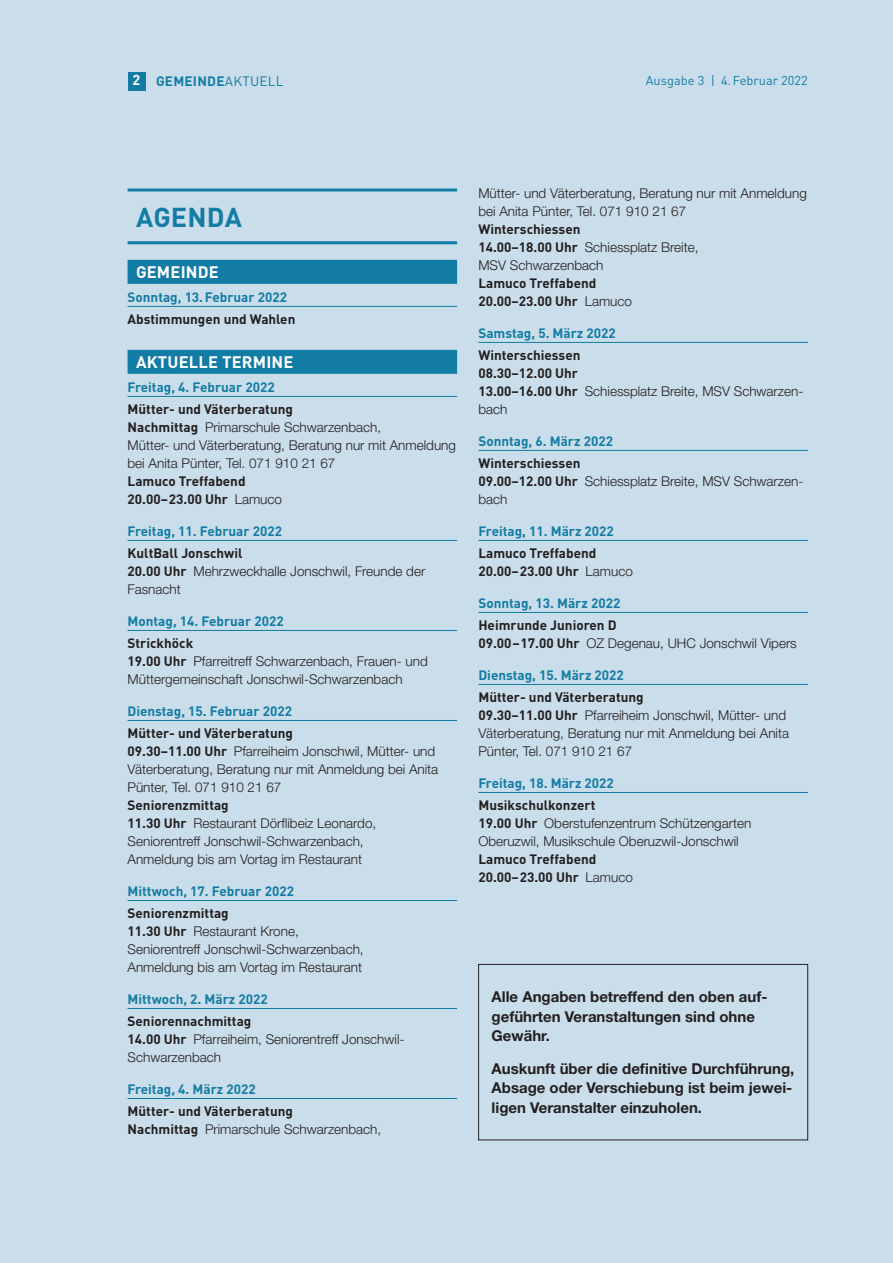
<style>
.page{position:relative;width:893px;height:1263px;background:#caddea}
.page>*{position:absolute;margin:0;border:0;box-sizing:border-box;transform-origin:0 0}
.t1{font:700 27px "DIN Pro";letter-spacing:.01em;color:#137ca4}
.t2{font:700 16.5px "DIN Pro";letter-spacing:.01em;color:#fff}
.t3{font:700 15px/19.5px "Helvetica Neue LT Std";color:#231f20}
.t4{font:300 13.5px/18px "Helvetica Neue LT Std";color:#231f20}
.t5{font:700 13.5px/18px "DIN Pro";color:#231f20}
.t6{font:700 13.5px "DIN Pro";color:#137ca4}
.t7{font:700 13.5px "DIN Pro";letter-spacing:.02em;color:#137ca4}
.t8{font:12.75px "DIN Pro";color:#137ca4}
.s1{font-size:14.4px;color:#fff}
.s2{font-weight:400}
.s3{font-family:"DIN Pro";font-weight:700}
.s4{font-family:"Helvetica Neue LT Std";font-weight:300}
</style>
<div class="page">
<hr style="left:128px;top:188px;width:329px;height:3px;background:#137ca4">
<hr style="left:128px;top:241px;width:329px;height:3px;background:#137ca4">
<div style="left:128px;top:260px;width:329px;height:24px;background:#137ca4"></div>
<hr style="left:128px;top:306px;width:329px;height:1px;background:#137ca4">
<div style="left:128px;top:350px;width:329px;height:24px;background:#137ca4"></div>
<hr style="left:128px;top:396px;width:329px;height:1px;background:#137ca4">
<hr style="left:128px;top:540px;width:329px;height:1px;background:#137ca4">
<hr style="left:128px;top:630px;width:329px;height:1px;background:#137ca4">
<hr style="left:128px;top:720px;width:329px;height:1px;background:#137ca4">
<hr style="left:128px;top:900px;width:329px;height:1px;background:#137ca4">
<hr style="left:128px;top:1008px;width:329px;height:1px;background:#137ca4">
<hr style="left:128px;top:1098px;width:329px;height:1px;background:#137ca4">
<hr style="left:478px;top:342px;width:330px;height:1px;background:#137ca4">
<hr style="left:478px;top:450px;width:330px;height:1px;background:#137ca4">
<hr style="left:478px;top:540px;width:330px;height:1px;background:#137ca4">
<hr style="left:478px;top:612px;width:330px;height:1px;background:#137ca4">
<hr style="left:478px;top:684px;width:330px;height:1px;background:#137ca4">
<hr style="left:478px;top:792px;width:330px;height:1px;background:#137ca4">
<div style="left:478px;top:964px;width:330px;height:176px;border:1px solid #231f20"></div>
<div style="left:128px;top:72px;width:17px;height:18px;background:#137ca4"></div>
<p class="t7" style="left:133px;top:71px;width:153px"><span class="s1">2</span> GEMEINDE<span class="s2">AKTUELL</span></p>
<p class="t8" style="left:646px;top:72px;width:164px">Ausgabe 3 | 4.Februar 2022</p>
<h1 class="t1" style="left:136px;top:198px;width:107px">AGENDA</h1>
<p class="t2" style="left:136px;top:261px;width:84px">GEMEINDE</p>
<p class="t6" style="left:128px;top:287px;width:161px">Sonntag, 13.Februar 2022</p>
<p class="t5" style="left:128px;top:310px;width:169px">Abstimmungen und Wahlen</p>
<p class="t2" style="left:136px;top:351px;width:159px">AKTUELLE TERMINE</p>
<p class="t6" style="left:128px;top:377px;width:149px">Freitag, 4. Februar 2022</p>
<p class="t5" style="left:128px;top:400px;width:167px">Mütter- und Väterberatung</p>
<p class="t4" style="left:128px;top:418px;width:330px"><span class="s3">Nachmittag</span> Primarschule Schwarzenbach,<br>Mütter- und Väterberatung, Beratung nur mit Anmeldung bei Anita Pünter, Tel. 071 910 21 67</p>
<p class="t5" style="left:128px;top:472px;width:156px">Lamuco Treffabend<br>20.00–23.00 Uhr <span class="s4">Lamuco</span></p>
<p class="t6" style="left:128px;top:521px;width:156px">Freitag, 11. Februar 2022</p>
<p class="t5" style="left:128px;top:544px;width:117px">KultBall Jonschwil</p>
<p class="t4" style="left:128px;top:562px;width:299px"><span class="s3">20.00 Uhr</span> Mehrzweckhalle Jonschwil, Freunde der<br>Fasnacht</p>
<p class="t6" style="left:128px;top:611px;width:158px">Montag, 14. Februar 2022</p>
<p class="t5" style="left:128px;top:634px;width:67px">Strickhöck</p>
<p class="t4" style="left:128px;top:652px;width:302px"><span class="s3">19.00 Uhr</span> Pfarreitreff Schwarzenbach, Frauen- und<br>Müttergemeinschaft Jonschwil-Schwarzenbach</p>
<p class="t6" style="left:128px;top:701px;width:166px">Dienstag, 15. Februar 2022</p>
<p class="t5" style="left:128px;top:724px;width:167px">Mütter- und Väterberatung</p>
<p class="t4" style="left:128px;top:742px;width:312px"><span class="s3">09.30–11.00 Uhr</span> Pfarreiheim Jonschwil, Mütter- und<br>Väterberatung, Beratung nur mit Anmeldung bei Anita<br>Pünter, Tel. 071 910 21 67</p>
<p class="t5" style="left:128px;top:796px;width:103px">Seniorenzmittag</p>
<p class="t4" style="left:128px;top:814px;width:250px"><span class="s3">11.30 Uhr</span> Restaurant Dörflibeiz Leonardo,<br>Seniorentreff Jonschwil-Schwarzenbach,<br>Anmeldung bis am Vortag im Restaurant</p>
<p class="t6" style="left:128px;top:881px;width:168px">Mittwoch, 17. Februar 2022</p>
<p class="t5" style="left:128px;top:904px;width:103px">Seniorenzmittag</p>
<p class="t4" style="left:128px;top:922px;width:238px"><span class="s3">11.30 Uhr</span> Restaurant Krone,<br>Seniorentreff Jonschwil-Schwarzenbach,<br>Anmeldung bis am Vortag im Restaurant</p>
<p class="t6" style="left:128px;top:989px;width:142px">Mittwoch, 2. März 2022</p>
<p class="t5" style="left:128px;top:1011px;width:125px">Seniorennachmittag</p>
<p class="t4" style="left:128px;top:1030px;width:278px"><span class="s3">14.00 Uhr</span> Pfarreiheim, Seniorentreff Jonschwil-<br>Schwarzenbach</p>
<p class="t6" style="left:128px;top:1079px;width:130px">Freitag, 4. März 2022</p>
<p class="t5" style="left:128px;top:1101px;width:167px">Mütter- und Väterberatung</p>
<p class="t4" style="left:128px;top:1120px;width:255px"><span class="s3">Nachmittag</span> Primarschule Schwarzenbach,</p>
<p class="t4" style="left:478px;top:184px;width:330px">Mütter- und Väterberatung, Beratung nur mit Anmeldung bei Anita Pünter, Tel. 071 910 21 67</p>
<p class="t5" style="left:478px;top:220px;width:104px">Winterschiessen</p>
<p class="t4" style="left:478px;top:238px;width:222px"><span class="s3">14.00–18.00 Uhr</span> Schiessplatz Breite,<br>MSV Schwarzenbach</p>
<p class="t5" style="left:478px;top:274px;width:155px">Lamuco Treffabend<br>20.00–23.00 Uhr <span class="s4">Lamuco</span></p>
<p class="t6" style="left:478px;top:323px;width:139px">Samstag, 5. März 2022</p>
<p class="t5" style="left:478px;top:346px;width:104px">Winterschiessen<br>08.30–12.00 Uhr</p>
<p class="t4" style="left:478px;top:382px;width:326px"><span class="s3">13.00–16.00 Uhr</span> Schiessplatz Breite, MSV Schwarzen&shy;bach</p>
<p class="t6" style="left:478px;top:431px;width:136px">Sonntag, 6. März 2022</p>
<p class="t5" style="left:478px;top:454px;width:104px">Winterschiessen</p>
<p class="t4" style="left:478px;top:472px;width:326px"><span class="s3">09.00–12.00 Uhr</span> Schiessplatz Breite, MSV Schwarzen&shy;bach</p>
<p class="t6" style="left:478px;top:521px;width:137px">Freitag, 11. März 2022</p>
<p class="t5" style="left:478px;top:544px;width:156px">Lamuco Treffabend<br>20.00–23.00 Uhr <span class="s4">Lamuco</span></p>
<p class="t6" style="left:478px;top:593px;width:143px">Sonntag, 13. März 2022</p>
<p class="t5" style="left:478px;top:616px;width:140px">Heimrunde Junioren D</p>
<p class="t4" style="left:478px;top:634px;width:320px"><span class="s3">09.00–17.00 Uhr</span> OZ Degenau, UHC Jonschwil Vipers</p>
<p class="t6" style="left:478px;top:665px;width:147px">Dienstag, 15. März 2022</p>
<p class="t5" style="left:478px;top:688px;width:167px">Mütter- und Väterberatung</p>
<p class="t4" style="left:478px;top:706px;width:312px"><span class="s3">09.30–11.00 Uhr</span> Pfarreiheim Jonschwil, Mütter- und<br>Väterberatung, Beratung nur mit Anmeldung bei Anita<br>Pünter, Tel. 071 910 21 67</p>
<p class="t6" style="left:478px;top:773px;width:137px">Freitag, 18. März 2022</p>
<p class="t5" style="left:478px;top:796px;width:119px">Musikschulkonzert</p>
<p class="t4" style="left:478px;top:814px;width:274px"><span class="s3">19.00 Uhr</span> Oberstufenzentrum Schützengarten<br>Oberuzwil, Musikschule Oberuzwil-Jonschwil</p>
<p class="t5" style="left:478px;top:849px;width:156px">Lamuco Treffabend<br>20.00–23.00 Uhr <span class="s4">Lamuco</span></p>
<p class="t3" style="left:492px;top:987px;width:277px">Alle Angaben betreffend den oben auf&shy;geführten Veranstaltungen sind ohne<br>Gewähr.</p>
<p class="t3" style="left:492px;top:1058px;width:304px">Auskunft über die definitive Durchführung,<br>Absage oder Verschiebung ist beim jewei&shy;ligen Veranstalter einzuholen.</p>
</div>
